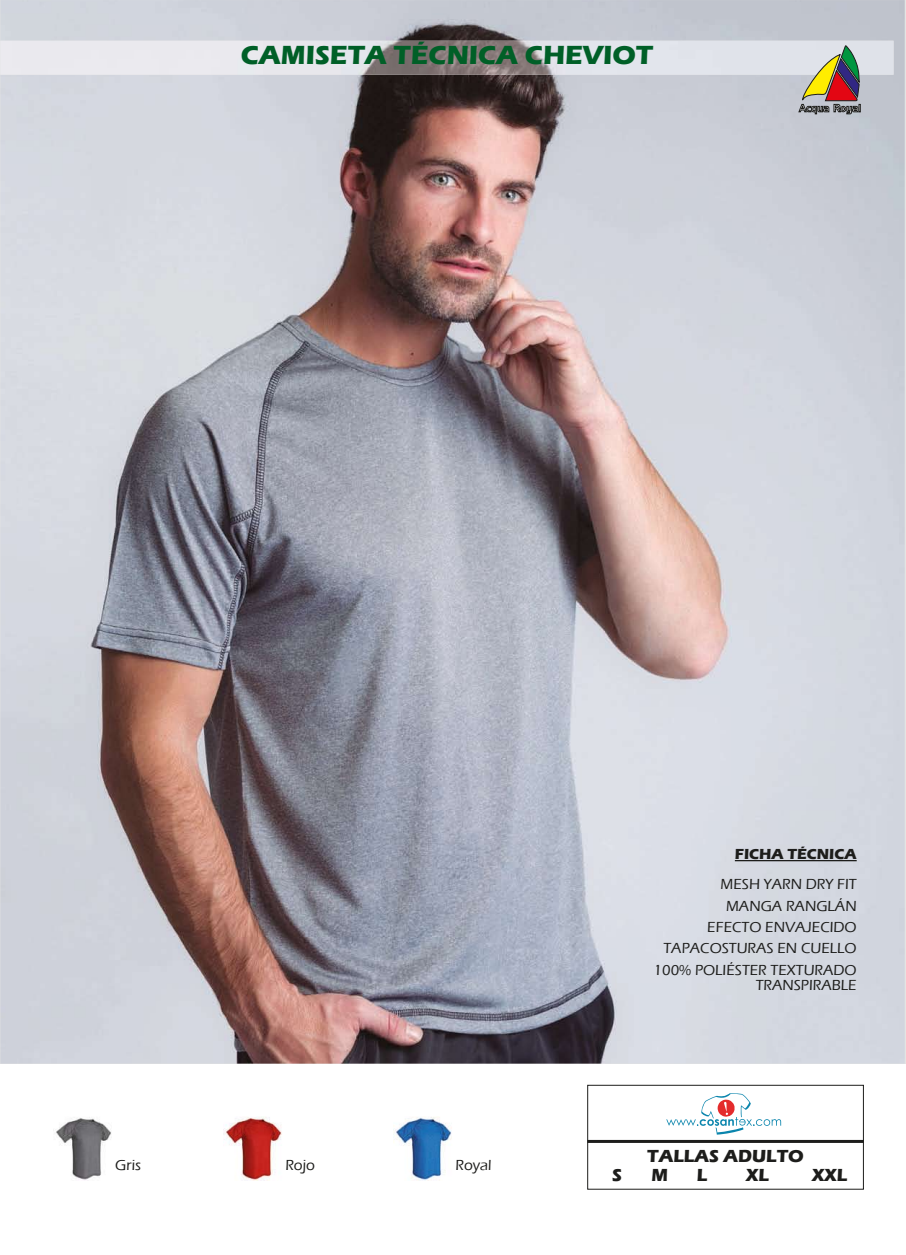
<style>
.page{position:relative;width:906px;height:1255px;background:#fff}
.page>*{position:absolute;margin:0;border:0;box-sizing:border-box;transform-origin:0 0}
.t1{font:700 27px "Eras ITC";color:#005f27}
.t2{font:700 18px "Eras ITC";color:#1d1d1b}
.t3{font:500 15px/21.3px "Eras ITC";color:#1d1d1b;text-align:right}
.t4{font:700 15px "Eras ITC";color:#1d1d1b}
</style>
<div class="page">
<img style="left:0;top:0;width:904px;height:1063px">
<img style="left:0;top:41px;width:893px;height:34px">
<div style="left:587px;top:1084px;width:276px;height:105px;border:1px solid #1d1d1b"></div>
<hr style="left:587px;top:1139px;width:276px;height:3px;background:#1d1d1b">
<hr style="left:735px;top:860px;width:121px;height:1px;background:#1d1d1b">
<svg style="left:798px;top:44px;width:62px;height:70px;background:#a99982"></svg>
<img style="left:56px;top:1117px;width:55px;height:62px">
<img style="left:223px;top:1117px;width:59px;height:62px">
<img style="left:395px;top:1117px;width:57px;height:62px">
<svg style="left:661px;top:1093px;width:125px;height:50px"></svg>
<h1 class="t1" style="left:241px;top:39px;width:414px">CAMISETA TÉCNICA CHEVIOT</h1>
<p class="t3" style="left:115px;top:1154px;width:27px">Gris</p>
<p class="t3" style="left:285px;top:1154px;width:31px">Rojo</p>
<p class="t3" style="left:455px;top:1154px;width:37px">Royal</p>
<p class="t4" style="left:735px;top:845px;width:123px">FICHA TÉCNICA</p>
<p class="t3" style="left:653px;top:873px;width:205px">MESH YARN DRY FIT<br>MANGA RANGLÁN<br>EFECTO ENVAJECIDO<br>TAPACOSTURAS EN CUELLO<br>100% POLIÉSTER TEXTURADO</p>
<p class="t3" style="left:755px;top:974px;width:102px">TRANSPIRABLE</p>
<p class="t2" style="left:647px;top:1145px;width:158px">TALLAS ADULTO</p>
<p class="t2" style="left:612px;top:1164px;width:11px">S</p>
<p class="t2" style="left:651px;top:1164px;width:18px">M</p>
<p class="t2" style="left:697px;top:1164px;width:12px">L</p>
<p class="t2" style="left:746px;top:1164px;width:24px">XL</p>
<p class="t2" style="left:812px;top:1164px;width:37px">XXL</p>
</div>
